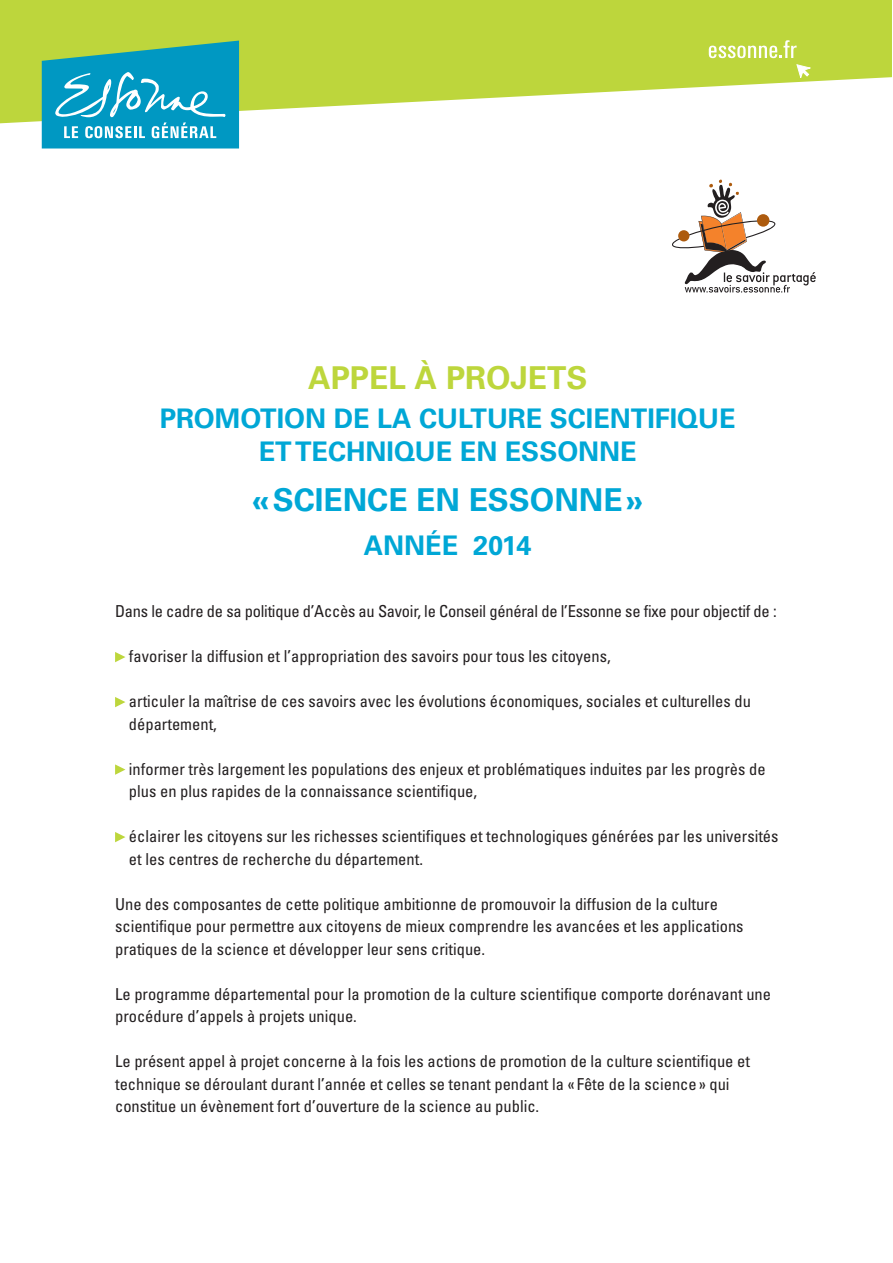
<style>
.page{position:relative;width:893px;height:1263px;background:#fff}
.page>*{position:absolute;margin:0;border:0;box-sizing:border-box;transform-origin:0 0}
.t1{font:700 31.5px "Univers";color:#00a7d6}
.t2{font:700 31.5px "Univers";color:#bdd63c}
.t3{font:700 27px/32.4px "Univers";color:#00a7d6;text-align:center}
.t4{font:condensed 16.5px/22.5px "Univers";color:#231f20}
</style>
<div class="page">
<svg style="left:115px;top:652px;width:10px;height:10px"></svg>
<svg style="left:115px;top:697px;width:10px;height:10px"></svg>
<svg style="left:115px;top:764px;width:10px;height:11px"></svg>
<svg style="left:115px;top:832px;width:10px;height:10px"></svg>
<svg style="left:672px;top:180px;width:144px;height:113px"></svg>
<svg style="left:0;top:0;width:892px;height:123px;fill:#bdd63c"></svg>
<svg style="left:42px;top:41px;width:197px;height:107px;background:#2da9bc"></svg>
<svg style="left:709px;top:40px;width:88px;height:18px"></svg>
<svg style="left:797px;top:64px;width:13px;height:14px"></svg>
<h1 class="t2" style="left:308px;top:367px;width:281px">APPEL À PROJETS</h1>
<h2 class="t3" style="left:160px;top:405px;width:578px">PROMOTION DE LA CULTURE SCIENTIFIQUE<br>ETTECHNIQUE EN ESSONNE</h2>
<h1 class="t1" style="left:252px;top:489px;width:392px">«SCIENCE EN ESSONNE»</h1>
<h2 class="t3" style="left:364px;top:531px;width:169px">ANNÉE 2014</h2>
<p class="t4" style="left:115px;top:601px;width:663px">Dans le cadre de sa politique d’Accès au Savoir, le Conseil général de l’Essonne se fixe pour objectif de :</p>
<p class="t4" style="left:129px;top:646px;width:483px">favoriser la diffusion et l’appropriation des savoirs pour tous les citoyens,</p>
<p class="t4" style="left:129px;top:691px;width:624px">articuler la maîtrise de ces savoirs avec les évolutions économiques, sociales et culturelles du département,</p>
<p class="t4" style="left:129px;top:759px;width:638px">informer très largement les populations des enjeux et problématiques induites par les progrès de plus en plus rapides de la connaissance scientifique,</p>
<p class="t4" style="left:129px;top:826px;width:651px">éclairer les citoyens sur les richesses scientifiques et technologiques générées par les universités et les centres de recherche du département.</p>
<p class="t4" style="left:115px;top:894px;width:630px">Une des composantes de cette politique ambitionne de promouvoir la diffusion de la culture scientifique pour permettre aux citoyens de mieux comprendre les avancées et les applications pratiques de la science et développer leur sens critique.</p>
<p class="t4" style="left:115px;top:984px;width:657px">Le programme départemental pour la promotion de la culture scientifique comporte dorénavant une procédure d’appels à projets unique.</p>
<p class="t4" style="left:115px;top:1051px;width:636px">Le présent appel à projet concerne à la fois les actions de promotion de la culture scientifique et technique se déroulant durant l’année et celles se tenant pendant la «Fête de la science» qui constitue un évènement fort d’ouverture de la science au public.</p>
</div>
